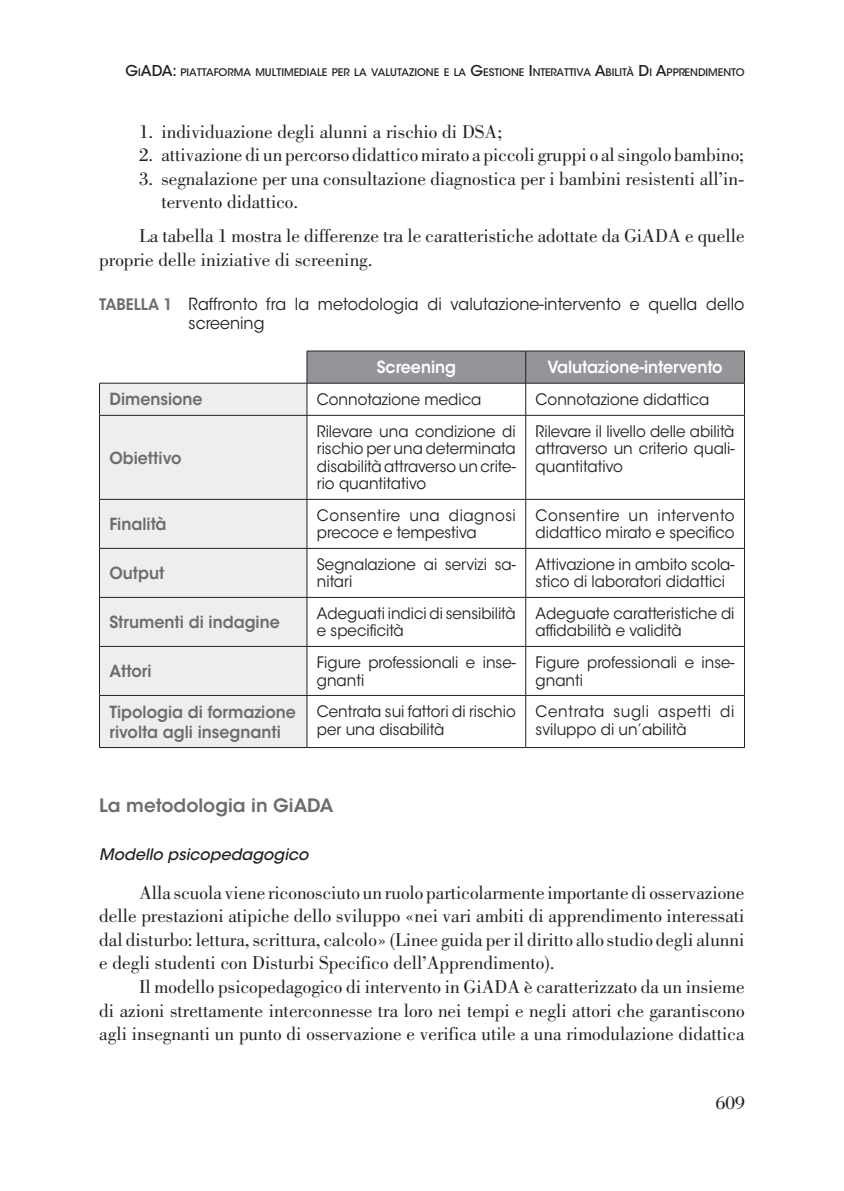
<style>
.page{position:relative;width:844px;height:1191px;background:#fff}
.page>*{position:absolute;margin:0;border:0;box-sizing:border-box;transform-origin:0 0}
.t1{font:19.25px/23.6px "Bodoni Std";color:#231f20}
.t2{font:600 18.38px "ITC Avant Garde Std";color:#6c6d70}
.t3{font:600 16.62px/19.9px "ITC Avant Garde Std";color:#6c6d70;scale:.95 1}
.t4{font:16.62px/19.2px "ITC Avant Garde Std";letter-spacing:.01em;color:#231f20;scale:.95 1}
.t5{font:600 16.62px "ITC Avant Garde Std";color:#fff;scale:.95 1}
.t6{font:15.75px/17.5px "ITC Avant Garde Std";color:#231f20;scale:.95 1}
.t7{font:15.75px/17.5px "ITC Avant Garde Std";letter-spacing:.035em;color:#231f20;scale:.95 1}
.t8{font:italic 500 15.75px "ITC Avant Garde Std";color:#231f20}
.t9{font:500 10.33px "ITC Avant Garde Std";color:#231f20}
.s1{font-size:14.88px}
.s2{font-weight:600;font-size:15.75px;color:#6c6d70}
</style>
<div class="page">
<div style="left:307px;top:352px;width:437px;height:31px;background:#939598"></div>
<div style="left:100px;top:384px;width:206px;height:363px;background:#eeeeef"></div>
<hr style="left:525px;top:351px;width:1px;height:32px;background:#231f20">
<hr style="left:525px;top:383px;width:1px;height:32px;background:#231f20">
<hr style="left:99px;top:415px;width:208px;height:1px;background:#231f20">
<hr style="left:307px;top:415px;width:218px;height:1px;background:#231f20">
<hr style="left:525px;top:415px;width:219px;height:1px;background:#231f20">
<hr style="left:525px;top:415px;width:1px;height:84px;background:#231f20">
<hr style="left:99px;top:499px;width:208px;height:1px;background:#231f20">
<hr style="left:307px;top:499px;width:218px;height:1px;background:#231f20">
<hr style="left:525px;top:499px;width:219px;height:1px;background:#231f20">
<hr style="left:525px;top:499px;width:1px;height:49px;background:#231f20">
<hr style="left:99px;top:548px;width:208px;height:1px;background:#231f20">
<hr style="left:307px;top:548px;width:218px;height:1px;background:#231f20">
<hr style="left:525px;top:548px;width:219px;height:1px;background:#231f20">
<hr style="left:525px;top:548px;width:1px;height:49px;background:#231f20">
<hr style="left:99px;top:597px;width:208px;height:1px;background:#231f20">
<hr style="left:307px;top:597px;width:218px;height:1px;background:#231f20">
<hr style="left:525px;top:597px;width:219px;height:1px;background:#231f20">
<hr style="left:525px;top:597px;width:1px;height:49px;background:#231f20">
<hr style="left:99px;top:646px;width:208px;height:1px;background:#231f20">
<hr style="left:307px;top:646px;width:218px;height:1px;background:#231f20">
<hr style="left:525px;top:646px;width:219px;height:1px;background:#231f20">
<hr style="left:525px;top:646px;width:1px;height:49px;background:#231f20">
<hr style="left:99px;top:695px;width:208px;height:1px;background:#231f20">
<hr style="left:307px;top:695px;width:218px;height:1px;background:#231f20">
<hr style="left:525px;top:695px;width:219px;height:1px;background:#231f20">
<hr style="left:525px;top:695px;width:1px;height:52px;background:#231f20">
<hr style="left:307px;top:747px;width:218px;height:1px;background:#231f20">
<hr style="left:525px;top:747px;width:219px;height:1px;background:#231f20">
<hr style="left:744px;top:383px;width:1px;height:32px;background:#231f20">
<hr style="left:744px;top:415px;width:1px;height:84px;background:#231f20">
<hr style="left:744px;top:499px;width:1px;height:49px;background:#231f20">
<hr style="left:744px;top:548px;width:1px;height:49px;background:#231f20">
<hr style="left:744px;top:597px;width:1px;height:49px;background:#231f20">
<hr style="left:744px;top:646px;width:1px;height:49px;background:#231f20">
<hr style="left:744px;top:695px;width:1px;height:52px;background:#231f20">
<hr style="left:307px;top:351px;width:218px;height:1px;background:#231f20">
<hr style="left:306px;top:351px;width:1px;height:32px;background:#231f20">
<hr style="left:525px;top:351px;width:219px;height:1px;background:#231f20">
<hr style="left:744px;top:351px;width:1px;height:32px;background:#231f20">
<hr style="left:307px;top:383px;width:218px;height:1px;background:#231f20">
<hr style="left:525px;top:383px;width:219px;height:1px;background:#231f20">
<hr style="left:99px;top:383px;width:208px;height:1px;background:#231f20">
<hr style="left:99px;top:383px;width:1px;height:32px;background:#231f20">
<hr style="left:306px;top:383px;width:1px;height:32px;background:#231f20">
<hr style="left:99px;top:415px;width:1px;height:84px;background:#231f20">
<hr style="left:306px;top:415px;width:1px;height:84px;background:#231f20">
<hr style="left:99px;top:499px;width:1px;height:49px;background:#231f20">
<hr style="left:306px;top:499px;width:1px;height:49px;background:#231f20">
<hr style="left:99px;top:548px;width:1px;height:49px;background:#231f20">
<hr style="left:306px;top:548px;width:1px;height:49px;background:#231f20">
<hr style="left:99px;top:597px;width:1px;height:49px;background:#231f20">
<hr style="left:306px;top:597px;width:1px;height:49px;background:#231f20">
<hr style="left:99px;top:646px;width:1px;height:49px;background:#231f20">
<hr style="left:306px;top:646px;width:1px;height:49px;background:#231f20">
<hr style="left:99px;top:695px;width:1px;height:52px;background:#231f20">
<hr style="left:306px;top:695px;width:1px;height:52px;background:#231f20">
<hr style="left:99px;top:747px;width:208px;height:1px;background:#231f20">
<p class="t9" style="left:125px;top:65px;width:620px"><span class="s1">G</span>I<span class="s1">ADA:</span> PIATTAFORMA MULTIMEDIALE PER LA VALUTAZIONE E LA <span class="s1">G</span> ESTIONE <span class="s1">I</span> NTERATTIVA <span class="s1">A</span>BILITÀ <span class="s1">D</span>I <span class="s1">A</span>PPRENDIMENTO</p>
<p class="t1" style="left:139px;top:120px;width:364px">1. individuazione degli alunni a rischio di DSA;</p>
<p class="t1" style="left:139px;top:143px;width:606px">2. attivazione di un percorso didattico mirato a piccoli gruppi o al singolo bambino;</p>
<p class="t1" style="left:161px;top:167px;width:584px;text-indent:-22px">3. segnalazione per una consultazione diagnostica per i bambini resistenti all’in&shy;tervento didattico.</p>
<p class="t1" style="left:99px;top:224px;width:646px;text-indent:40px">La tabella 1 mostra le differenze tra le caratteristiche adottate da GiADA e quelle proprie delle iniziative di screening.</p>
<p class="t4" style="left:188px;top:294px;width:586px;text-indent:-89px"><span class="s2">Tabella 1</span> Raffronto fra la metodologia di valutazione-intervento e quella dello screening</p>
<p class="t5" style="left:376px;top:357px;width:85px">Screening</p>
<p class="t5" style="left:547px;top:357px;width:186px">Valutazione-intervento</p>
<p class="t3" style="left:109px;top:389px;width:100px">Dimensione</p>
<p class="t6" style="left:317px;top:390px;width:174px">Connotazione medica</p>
<p class="t6" style="left:535px;top:390px;width:184px">Connotazione didattica</p>
<p class="t3" style="left:109px;top:447px;width:77px">Obiettivo</p>
<p class="t6" style="left:317px;top:423px;width:211px;text-align:justify">Rilevare una condizione di rischio per una determinata disabilità attraverso un crite&shy;rio quantitativo</p>
<p class="t6" style="left:535px;top:423px;width:211px;text-align:justify">Rilevare il livello delle abilità attraverso un criterio quali&shy;quantitativo</p>
<p class="t3" style="left:109px;top:514px;width:62px">Finalità</p>
<p class="t7" style="left:317px;top:507px;width:211px">Consentire una diagnosi precoce e tempestiva</p>
<p class="t6" style="left:535px;top:507px;width:211px">Consentire un intervento didattico mirato e specifico</p>
<p class="t3" style="left:109px;top:563px;width:60px">Output</p>
<p class="t6" style="left:317px;top:556px;width:211px">Segnalazione ai servizi sa&shy;nitari</p>
<p class="t6" style="left:535px;top:556px;width:211px">Attivazione in ambito scola&shy;stico di laboratori didattici</p>
<p class="t3" style="left:109px;top:612px;width:181px">Strumenti di indagine</p>
<p class="t6" style="left:317px;top:605px;width:211px">Adeguati indici di sensibilità e specificità</p>
<p class="t6" style="left:535px;top:605px;width:211px">Adeguate caratteristiche di affidabilità e validità</p>
<p class="t3" style="left:109px;top:661px;width:46px">Attori</p>
<p class="t6" style="left:317px;top:654px;width:211px">Figure professionali e inse&shy;gnanti</p>
<p class="t6" style="left:535px;top:654px;width:211px">Figure professionali e inse&shy;gnanti</p>
<p class="t3" style="left:109px;top:701px;width:198px">Tipologia di formazione rivolta agli insegnanti</p>
<p class="t6" style="left:317px;top:703px;width:211px">Centrata sui fattori di rischio per una disabilità</p>
<p class="t6" style="left:535px;top:703px;width:211px">Centrata sugli aspetti di sviluppo di un’abilità</p>
<p class="t2" style="left:99px;top:793px;width:235px">La metodologia in GiADA</p>
<p class="t8" style="left:99px;top:844px;width:211px">Modello psicopedagogico</p>
<p class="t1" style="left:99px;top:880px;width:646px;text-align:justify;text-indent:40px">Alla scuola viene riconosciuto un ruolo particolarmente importante di osservazione delle prestazioni atipiche dello sviluppo «nei vari ambiti di apprendimento interessati dal disturbo: lettura, scrittura, calcolo» (Linee guida per il diritto allo studio degli alunni e degli studenti con Disturbi Specifico dell’Apprendimento).</p>
<p class="t1" style="left:99px;top:975px;width:646px;text-align:justify;text-indent:40px">Il modello psicopedagogico di intervento in GiADA è caratterizzato da un insieme di azioni strettamente interconnesse tra loro nei tempi e negli attori che garantiscono agli insegnanti un punto di osservazione e verifica utile a una rimodulazione didattica</p>
<p class="t1" style="left:715px;top:1091px;width:30px">609</p>
</div>
